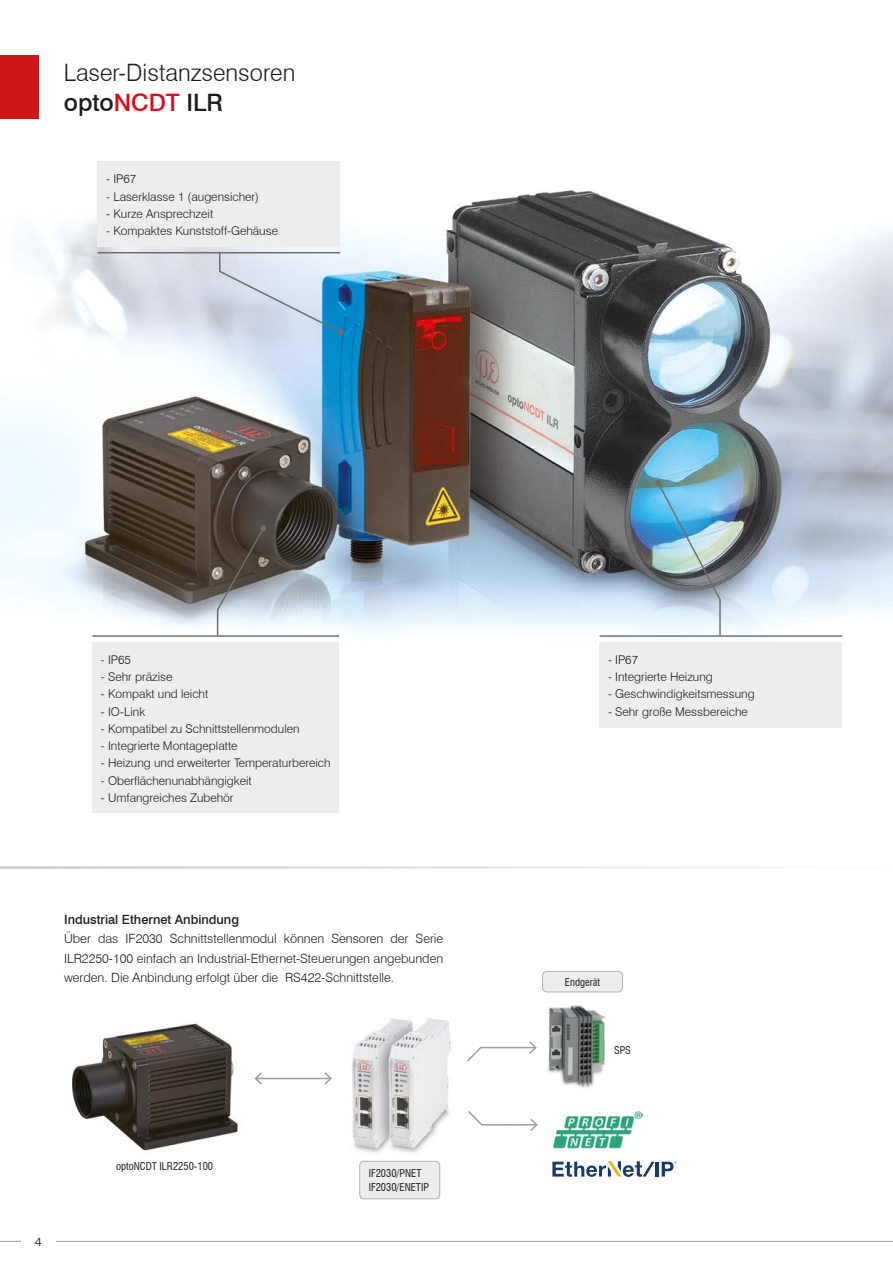
<style>
.page{position:relative;width:893px;height:1263px;background:#fff}
.page>*{position:absolute;margin:0;border:0;box-sizing:border-box;transform-origin:0 0}
.t1{font:300 24px/30px "Swiss 721 BT";color:#1d1d1b}
.t2{font:300 12.75px/19.5px "Swiss 721 BT";letter-spacing:-.005em;color:#1d1d1b;text-align:justify}
.t3{font:500 12.75px "Swiss 721 BT";color:#1d1d1b}
.t4{font:300 12px "Swiss 721 BT";color:#1d1d1b}
.t5{font:300 12px "Swiss 721 BT";color:#1d1d1b;scale:1.18 1}
.t6{font:condensed 10.5px/13.5px "Swiss 721 BT";color:#1d1d1b}
.s1{font-weight:500}
.s2{font-weight:500;color:#e30613}
</style>
<div class="page">
<img style="left:0;top:55px;width:893px;height:758px">
<div style="left:542px;top:971px;width:80px;height:21px;background:#ededed;border-radius:4px"></div>
<div style="left:542px;top:971px;width:81px;height:21px;border:1px solid #b3b2b2;border-radius:4px"></div>
<hr style="left:655px;top:1162px;width:4px;height:14px;background:#143b67">
<svg style="left:552px;top:1161px;width:103px;height:16px"></svg>
<svg style="left:662px;top:1162px;width:14px;height:14px"></svg>
<img style="left:553px;top:1109px;width:89px;height:41px">
<img style="left:72px;top:1022px;width:202px;height:129px">
<img style="left:321px;top:1018px;width:130px;height:151px">
<img style="left:548px;top:1005px;width:58px;height:83px">
<hr style="left:256px;top:1078px;width:75px;height:1px;background:#9d9d9c">
<svg style="left:323px;top:1071px;width:10px;height:15px"></svg>
<svg style="left:253px;top:1071px;width:11px;height:15px"></svg>
<svg style="left:468px;top:1111px;width:70px;height:20px"></svg>
<svg style="left:467px;top:1041px;width:70px;height:21px"></svg>
<div style="left:360px;top:1161px;width:80px;height:38px;background:#ededed;border-radius:4px"></div>
<div style="left:359px;top:1161px;width:81px;height:38px;border:1px solid #b3b2b2;border-radius:4px"></div>
<div style="left:0;top:55px;width:38px;height:64px;background:#cd1719"></div>
<hr style="left:0;top:1241px;width:893px;height:1px;background:#9d9d9c">
<div style="left:21px;top:1220px;width:34px;height:43px;background:#fff"></div>
<hr style="left:0;top:866px;width:893px;height:3px;background:#c6c6c6">
<div style="left:98px;top:162px;width:242px;height:85px;background:#ededed"></div>
<hr style="left:98px;top:252px;width:242px;height:1px;background:#706f6f">
<svg style="left:218px;top:250px;width:126px;height:85px;background:#bdd2e5"></svg>
<div style="left:92px;top:642px;width:247px;height:170px;background:#ededed"></div>
<hr style="left:92px;top:635px;width:247px;height:2px;background:#706f6f">
<svg style="left:216px;top:525px;width:50px;height:112px;background:#888482"></svg>
<div style="left:600px;top:642px;width:242px;height:85px;background:#ededed"></div>
<hr style="left:600px;top:635px;width:242px;height:2px;background:#706f6f">
<img style="left:655px;top:480px;width:66px;height:157px">
<img style="left:853px;top:224px;width:40px;height:143px">
<img style="left:874px;top:344px;width:19px;height:211px">
<h1 class="t1" style="left:64px;top:58px;width:233px">Laser-Distanzsensoren <span class="s1">opto</span><span class="s2">NCDT</span> <span class="s1">ILR</span></h1>
<p class="t4" style="left:106px;top:172px;width:31px">- IP67</p>
<p class="t4" style="left:106px;top:189px;width:154px">- Laserklasse 1 (augensicher)</p>
<p class="t4" style="left:106px;top:206px;width:108px">- Kurze Ansprechzeit</p>
<p class="t4" style="left:106px;top:224px;width:173px">- Kompaktes Kunststoff-Gehäuse</p>
<p class="t4" style="left:101px;top:652px;width:31px">- IP65</p>
<p class="t4" style="left:101px;top:670px;width:73px">- Sehr präzise</p>
<p class="t4" style="left:101px;top:687px;width:109px">- Kompakt und leicht</p>
<p class="t4" style="left:101px;top:704px;width:46px">- IO-Link</p>
<p class="t4" style="left:101px;top:721px;width:200px">- Kompatibel zu Schnittstellenmodulen</p>
<p class="t4" style="left:101px;top:739px;width:138px">- Integrierte Montageplatte</p>
<p class="t4" style="left:101px;top:756px;width:231px">- Heizung und erweiterter Temperaturbereich</p>
<p class="t4" style="left:101px;top:773px;width:152px">- Oberflächenunabhängigkeit</p>
<p class="t4" style="left:101px;top:790px;width:134px">- Umfangreiches Zubehör</p>
<p class="t3" style="left:64px;top:911px;width:176px">Industrial Ethernet Anbindung</p>
<p class="t2" style="left:64px;top:929px;width:381px">Über das IF2030 Schnittstellenmodul können Sensoren der Serie ILR2250-100 einfach an Industrial-Ethernet-Steuerungen angebunden werden. Die Anbindung erfolgt über die RS422-Schnittstelle.</p>
<p class="t5" style="left:35px;top:1235px;width:8px">4</p>
<p class="t6" style="left:116px;top:1159px;width:99px">optoNCDT ILR2250-100</p>
<p class="t6" style="left:369px;top:1167px;width:62px">IF2030/PNET<br>IF2030/ENETIP</p>
<p class="t4" style="left:608px;top:652px;width:31px">- IP67</p>
<p class="t4" style="left:608px;top:670px;width:106px">- Integrierte Heizung</p>
<p class="t4" style="left:608px;top:687px;width:148px">- Geschwindigkeitsmessung</p>
<p class="t4" style="left:608px;top:704px;width:141px">- Sehr große Messbereiche</p>
<p class="t6" style="left:565px;top:975px;width:37px">Endgerät</p>
<p class="t6" style="left:614px;top:1043px;width:18px">SPS</p>
</div>
